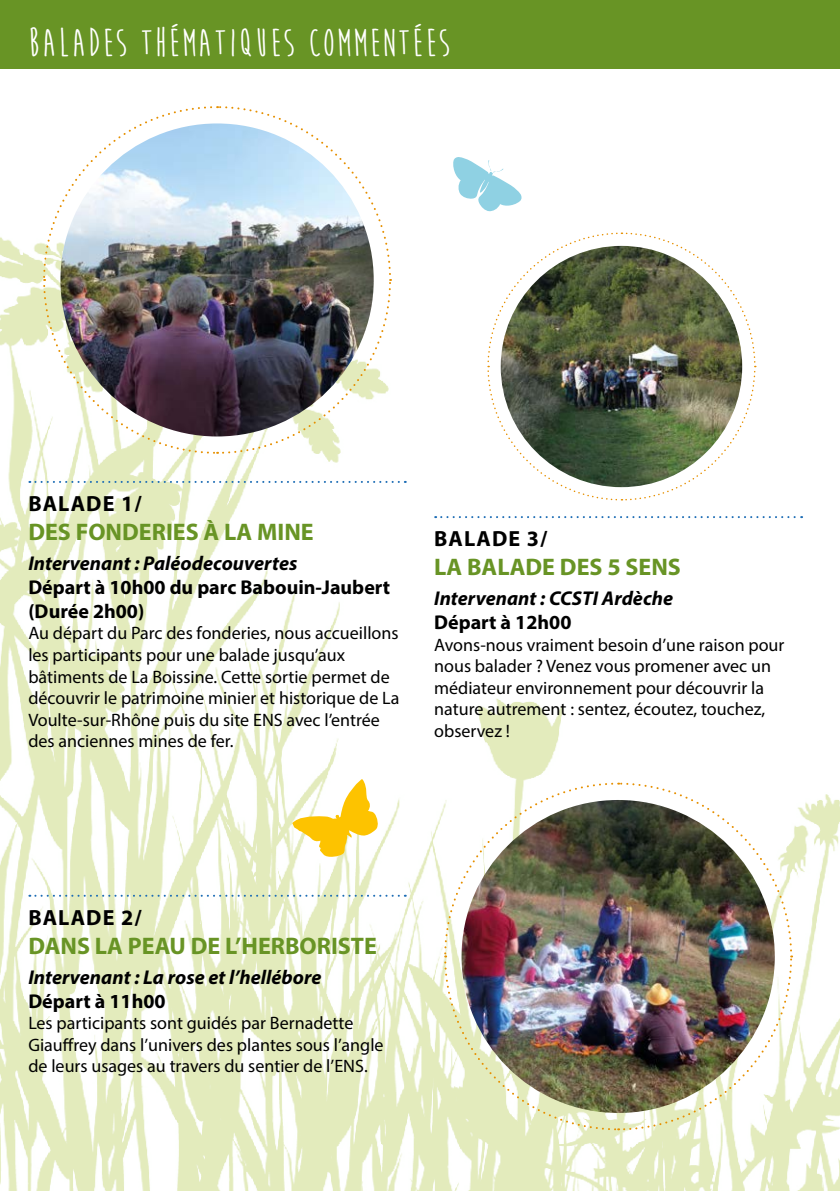
<style>
.page{position:relative;width:840px;height:1191px;background:#fff}
.page>*{position:absolute;margin:0;border:0;box-sizing:border-box;transform-origin:0 0}
.t1{font:700 40px "Moon Flower";letter-spacing:.05em;color:#fff}
.t2{font:700 24px "Myriad Pro";color:#689425}
.t3{font:700 22px "Myriad Pro";letter-spacing:.05em;color:#000}
.t4{font:italic 700 20px "Myriad Pro";color:#000}
.t5{font:700 20px/24px "Myriad Pro";color:#000}
.t6{font:18px/21.6px "Myriad Pro";color:#000}
</style>
<div class="page">
<img style="left:0;top:211px;width:839px;height:980px">
<svg style="left:292px;top:779px;width:87px;height:79px"></svg>
<svg style="left:453px;top:157px;width:69px;height:54px"></svg>
<div style="left:0;top:0;width:839px;height:68px;background:#689425"></div>
<svg style="left:42px;top:106px;width:350px;height:349px"></svg>
<img style="left:60px;top:123px;width:313px;height:313px;border-radius:156px">
<svg style="left:443px;top:781px;width:349px;height:350px"></svg>
<img style="left:461px;top:800px;width:313px;height:313px;border-radius:156px">
<svg style="left:486px;top:232px;width:269px;height:269px"></svg>
<img style="left:500px;top:246px;width:241px;height:241px;border-radius:121px">
<svg style="left:29px;top:481px;width:376px;height:2px"></svg>
<svg style="left:29px;top:894px;width:376px;height:2px"></svg>
<svg style="left:435px;top:516px;width:366px;height:2px"></svg>
<h1 class="t1" style="left:28px;top:22px;width:422px">BALADES THÉMATIQUES COMMENTÉES</h1>
<p class="t3" style="left:28px;top:489px;width:115px">BALADE 1/</p>
<h2 class="t2" style="left:28px;top:516px;width:287px">DES FONDERIES À LA MINE</h2>
<p class="t4" style="left:28px;top:550px;width:270px">Intervenant : Paléodecouvertes</p>
<p class="t5" style="left:28px;top:574px;width:363px">Départ à 10h00 du parc Babouin-Jaubert (Durée 2h00)</p>
<p class="t6" style="left:28px;top:622px;width:372px">Au départ du Parc des fonderies, nous accueillons les participants pour une balade jusqu’aux bâtiments de La Boissine. Cette sortie permet de découvrir le patrimoine minier et historique de La Voulte-sur-Rhône puis du site ENS avec l’entrée des anciennes mines de fer.</p>
<p class="t3" style="left:434px;top:524px;width:115px">BALADE 3/</p>
<h2 class="t2" style="left:434px;top:551px;width:248px">LA BALADE DES 5 SENS</h2>
<p class="t4" style="left:434px;top:585px;width:240px">Intervenant : CCSTI Ardèche</p>
<p class="t5" style="left:434px;top:609px;width:139px">Départ à 12h00</p>
<p class="t6" style="left:434px;top:633px;width:351px">Avons-nous vraiment besoin d’une raison pour nous balader ? Venez vous promener avec un médiateur environnement pour découvrir la nature autrement : sentez, écoutez, touchez, observez !</p>
<p class="t3" style="left:28px;top:903px;width:115px">BALADE 2/</p>
<h2 class="t2" style="left:28px;top:930px;width:350px">DANS LA PEAU DE L’HERBORISTE</h2>
<p class="t4" style="left:28px;top:964px;width:294px">Intervenant : La rose et l’hellébore</p>
<p class="t5" style="left:28px;top:988px;width:139px">Départ à 11h00</p>
<p class="t6" style="left:28px;top:1012px;width:356px">Les participants sont guidés par Bernadette<br>Giauffrey dans l’univers des plantes sous l’angle de leurs usages au travers du sentier de l’ENS.</p>
</div>
